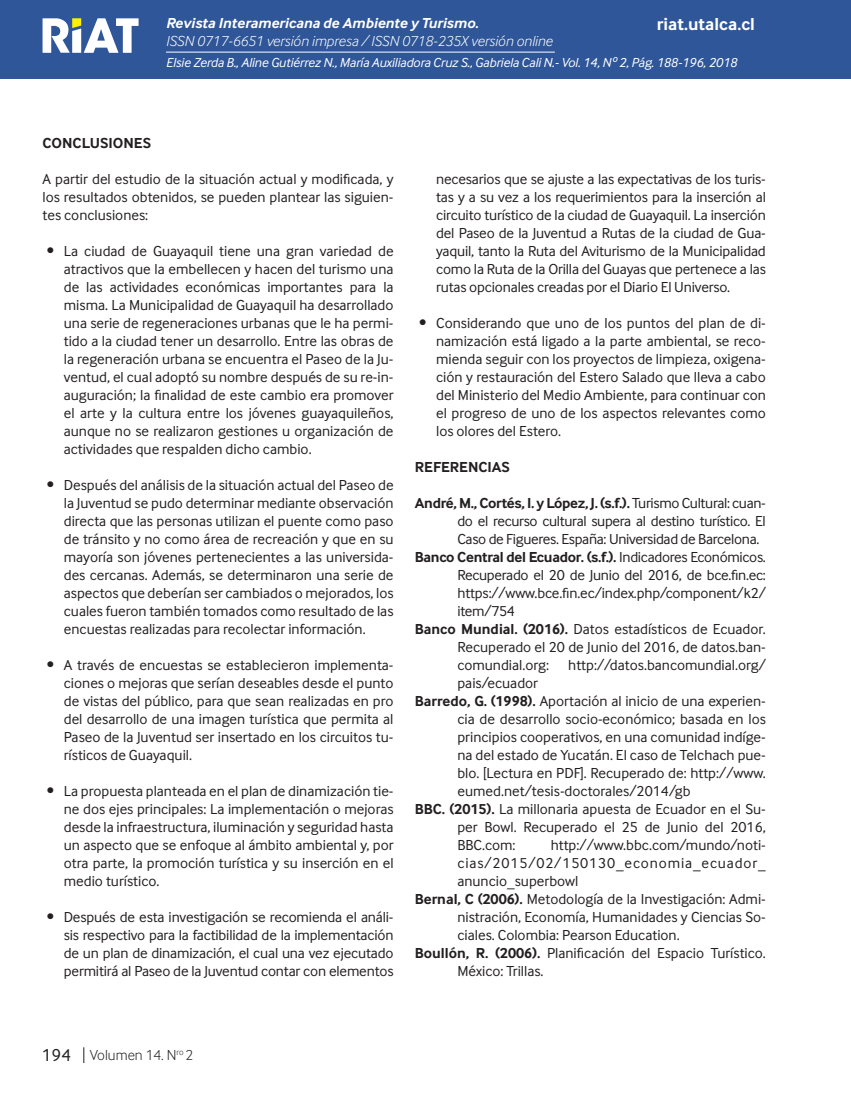
<style>
.page{position:relative;width:851px;height:1106px;background:#fff}
.page>*{position:absolute;margin:0;border:0;box-sizing:border-box;transform-origin:0 0}
.t1{font:700 18px "Inter Face";color:#fff}
.Cuerpo_de_Texto{font:15px/18px "Inter Face";color:#231f20;text-align:justify}
.t2{font:italic 300 15px "Inter Face";color:#fff}
.t3{font:italic 700 15px "Inter Face";color:#fff}
.Cuerpo_de_Texto-2{font:700 15px "Inter Face";color:#231f20}
.t4{font:300 15px "Inter Face";color:#231f20}
.Cuño_de_pagina{font:italic 13.5px "Inter Face";letter-spacing:-.01em;color:#fff}
.s1{font-weight:700}
.s2{font-weight:400;font-size:18px}
</style>
<div class="page">
<div style="left:0;top:0;width:850px;height:79px;background:#2f5699"></div>
<hr style="left:850px;top:0;width:1px;height:79px;background:#2f5699">
<hr style="left:166px;top:52px;width:388px;height:1px;background:#fff">
<svg style="left:43px;top:18px;width:95px;height:35px"></svg>
<svg style="left:83px;top:1047px;width:1px;height:16px"></svg>
<p class="t3" style="left:166px;top:15px;width:314px">Revista Interamericana de Ambiente y Turismo.</p>
<p class="t2" style="left:166px;top:33px;width:388px">ISSN 0717-6651 versión impresa / ISSN 0718-235X versión online</p>
<p class="t1" style="left:656px;top:14px;width:99px">riat.utalca.cl</p>
<p class="Cuño_de_pagina" style="left:166px;top:55px;width:572px">Elsie Zerda B., Aline Gutiérrez N., María Auxiliadora Cruz S., Gabriela Cali N.- Vol. 14, Nº 2, Pág. 188-196, 2018</p>
<p class="Cuerpo_de_Texto-2" style="left:43px;top:134px;width:110px">CONCLUSIONES</p>
<p class="Cuerpo_de_Texto" style="left:43px;top:170px;width:352px">A partir del estudio de la situación actual y modificada, y los resultados obtenidos, se pueden plantear las siguien&shy;tes conclusiones:</p>
<p class="Cuerpo_de_Texto" style="left:64px;top:242px;width:331px;text-indent:-17px">• La ciudad de Guayaquil tiene una gran variedad de atractivos que la embellecen y hacen del turismo una de las actividades económicas importantes para la misma. La Municipalidad de Guayaquil ha desarrollado una serie de regeneraciones urbanas que le ha permi&shy;tido a la ciudad tener un desarrollo. Entre las obras de la regeneración urbana se encuentra el Paseo de la Ju&shy;ventud, el cual adoptó su nombre después de su re-in&shy;auguración; la finalidad de este cambio era promover el arte y la cultura entre los jóvenes guayaquileños, aunque no se realizaron gestiones u organización de actividades que respalden dicho cambio.</p>
<p class="Cuerpo_de_Texto" style="left:64px;top:476px;width:331px;text-indent:-17px">• Después del análisis de la situación actual del Paseo de la Juventud se pudo determinar mediante observación directa que las personas utilizan el puente como paso de tránsito y no como área de recreación y que en su mayoría son jóvenes pertenecientes a las universida&shy;des cercanas. Además, se determinaron una serie de aspectos que deberían ser cambiados o mejorados, los cuales fueron también tomados como resultado de las encuestas realizadas para recolectar información.</p>
<p class="Cuerpo_de_Texto" style="left:64px;top:656px;width:331px;text-indent:-17px">• A través de encuestas se establecieron implementa&shy;ciones o mejoras que serían deseables desde el punto de vistas del público, para que sean realizadas en pro del desarrollo de una imagen turística que permita al Paseo de la Juventud ser insertado en los circuitos tu&shy;rísticos de Guayaquil.</p>
<p class="Cuerpo_de_Texto" style="left:64px;top:782px;width:331px;text-indent:-17px">• La propuesta planteada en el plan de dinamización tie&shy;ne dos ejes principales: La implementación o mejoras desde la infraestructura, iluminación y seguridad hasta un aspecto que se enfoque al ámbito ambiental y, por otra parte, la promoción turística y su inserción en el medio turístico.</p>
<p class="Cuerpo_de_Texto" style="left:64px;top:908px;width:331px;text-indent:-17px">• Después de esta investigación se recomienda el análi&shy;sis respectivo para la factibilidad de la implementación de un plan de dinamización, el cual una vez ejecutado permitirá al Paseo de la Juventud contar con elementos</p>
<p class="Cuerpo_de_Texto" style="left:436px;top:170px;width:331px">necesarios que se ajuste a las expectativas de los turis&shy;tas y a su vez a los requerimientos para la inserción al circuito turístico de la ciudad de Guayaquil. La inserción del Paseo de la Juventud a Rutas de la ciudad de Gua&shy;yaquil, tanto la Ruta del Aviturismo de la Municipalidad como la Ruta de la Orilla del Guayas que pertenece a las rutas opcionales creadas por el Diario El Universo.</p>
<p class="Cuerpo_de_Texto" style="left:436px;top:314px;width:331px;text-indent:-17px">• Considerando que uno de los puntos del plan de di&shy;namización está ligado a la parte ambiental, se reco&shy;mienda seguir con los proyectos de limpieza, oxigena&shy;ción y restauración del Estero Salado que lleva a cabo del Ministerio del Medio Ambiente, para continuar con el progreso de uno de los aspectos relevantes como los olores del Estero.</p>
<p class="Cuerpo_de_Texto-2" style="left:415px;top:458px;width:97px">REFERENCIAS</p>
<p class="Cuerpo_de_Texto" style="left:457px;top:494px;width:310px;text-indent:-43px"><span class="s1">André, M., Cortés, I. y López, J. (s.f.).</span> Turismo Cultural: cuan&shy;do el recurso cultural supera al destino turístico. El Caso de Figueres. España: Universidad de Barcelona.</p>
<p class="Cuerpo_de_Texto" style="left:457px;top:548px;width:310px;text-indent:-43px"><span class="s1">Banco Central del Ecuador. (s.f.).</span> Indicadores Económicos.<br>Recuperado el 20 de Junio del 2016, de bce.fin.ec: https://www.bce.fin.ec/index.php/component/k2/ item/754</p>
<p class="Cuerpo_de_Texto" style="left:457px;top:620px;width:310px;text-indent:-43px"><span class="s1">Banco Mundial. (2016).</span> Datos estadísticos de Ecuador.<br>Recuperado el 20 de Junio del 2016, de datos.ban&shy;comundial.org:</p>
<p class="Cuerpo_de_Texto" style="left:568px;top:656px;width:199px">http://datos.bancomundial.org/</p>
<p class="Cuerpo_de_Texto" style="left:457px;top:674px;width:82px">pais/ecuador</p>
<p class="Cuerpo_de_Texto" style="left:457px;top:692px;width:310px;text-indent:-43px"><span class="s1">Barredo, G. (1998).</span> Aportación al inicio de una experien&shy;cia de desarrollo socio-económico; basada en los principios cooperativos, en una comunidad indíge&shy;na del estado de Yucatán. El caso de Telchach pue&shy;blo. [Lectura en PDF]. Recuperado de: http://www. eumed.net/tesis-doctorales/2014/gb</p>
<p class="Cuerpo_de_Texto" style="left:457px;top:800px;width:310px;text-indent:-43px"><span class="s1">BBC. (2015).</span> La millonaria apuesta de Ecuador en el Su&shy;per Bowl. Recuperado el 25 de Junio del 2016, BBC.com:</p>
<p class="Cuerpo_de_Texto" style="left:457px;top:836px;width:310px;text-indent:93px">http://www.bbc.com/mundo/noti&shy;cias/2015/02/150130_economia_ecuador_ anuncio_superbowl</p>
<p class="Cuerpo_de_Texto" style="left:457px;top:890px;width:310px;text-indent:-43px"><span class="s1">Bernal, C (2006).</span> Metodología de la Investigación: Admi&shy;nistración, Economía, Humanidades y Ciencias So&shy;ciales. Colombia: Pearson Education.</p>
<p class="Cuerpo_de_Texto" style="left:457px;top:944px;width:310px;text-indent:-43px"><span class="s1">Boullón, R. (2006).</span> Planificación del Espacio Turístico.<br>México: Trillas.</p>
<p class="t4" style="left:42px;top:1046px;width:153px"><span class="s2">194</span> Volumen 14. N<sup>ro</sup> 2</p>
</div>
